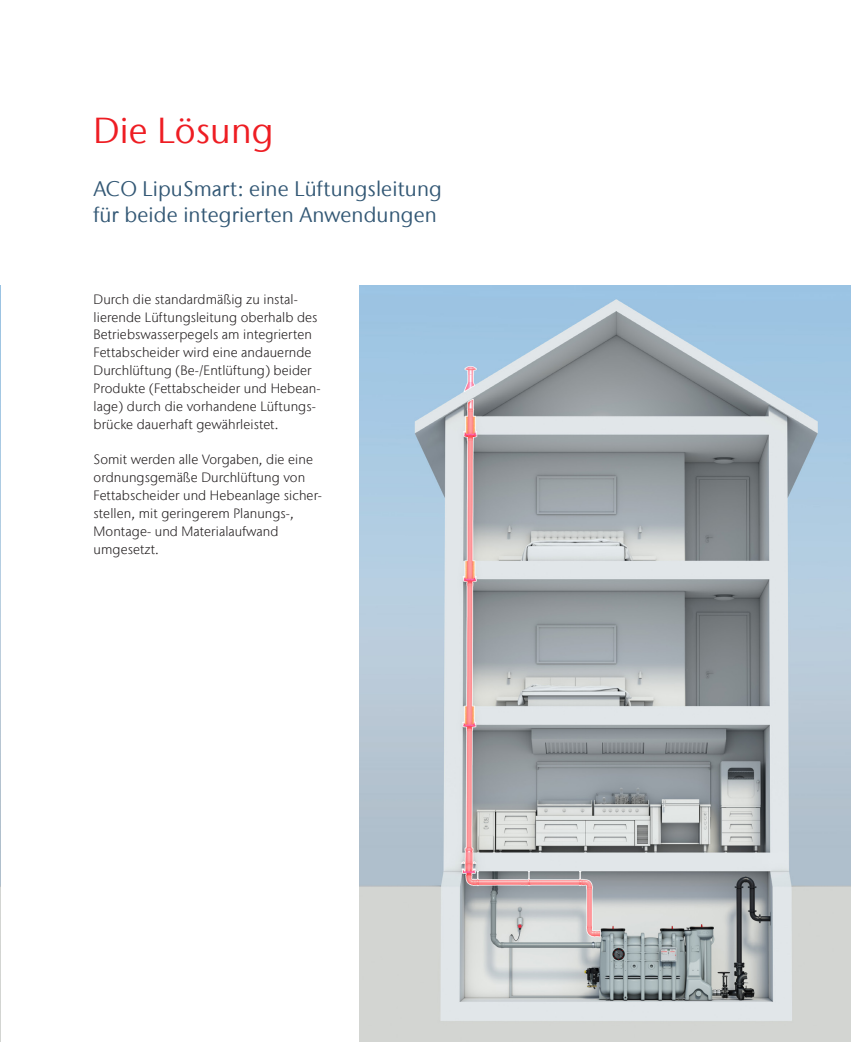
<style>
.page{position:relative;width:851px;height:1042px;background:#fff}
.page>*{position:absolute;margin:0;border:0;box-sizing:border-box;transform-origin:0 0}
.Heading{font:36px "Stone Sans IIITC Com";letter-spacing:.005em;color:#ee1d23}
.Intermediate_heading{font:21px/25.2px "Stone Sans IIITC Com";letter-spacing:.005em;color:#335875}
.Body_copy{font:300 13.5px/17.9px "Stone Sans IIITC Com";letter-spacing:.005em;color:#231f20}
</style>
<div class="page">
<img style="left:0;top:286px;width:1px;height:756px">
<img style="left:359px;top:286px;width:491px;height:756px">
<p class="Heading" style="left:94px;top:108px;width:181px">Die Lösung</p>
<p class="Intermediate_heading" style="left:94px;top:176px;width:349px">ACO LipuSmart: eine Lüftungsleitung für beide integrierten Anwendungen</p>
<p class="Body_copy" style="left:94px;top:290px;width:228px">Durch die standardmäßig zu instal&shy;lierende Lüftungsleitung oberhalb des Betriebswasserpegels am integrierten Fettabscheider wird eine andauernde Durchlüftung (Be-/Entlüftung) beider Produkte (Fettabscheider und Hebean&shy;lage) durch die vorhandene Lüftungs&shy;brücke dauerhaft gewährleistet.</p>
<p class="Body_copy" style="left:94px;top:451px;width:230px">Somit werden alle Vorgaben, die eine ordnungsgemäße Durchlüftung von Fettabscheider und Hebeanlage sicher&shy;stellen, mit geringerem Planungs-,</p>
<p class="Body_copy" style="left:94px;top:522px;width:186px">Montage- und Materialaufwand</p>
<p class="Body_copy" style="left:94px;top:540px;width:67px">umgesetzt.</p>
</div>
